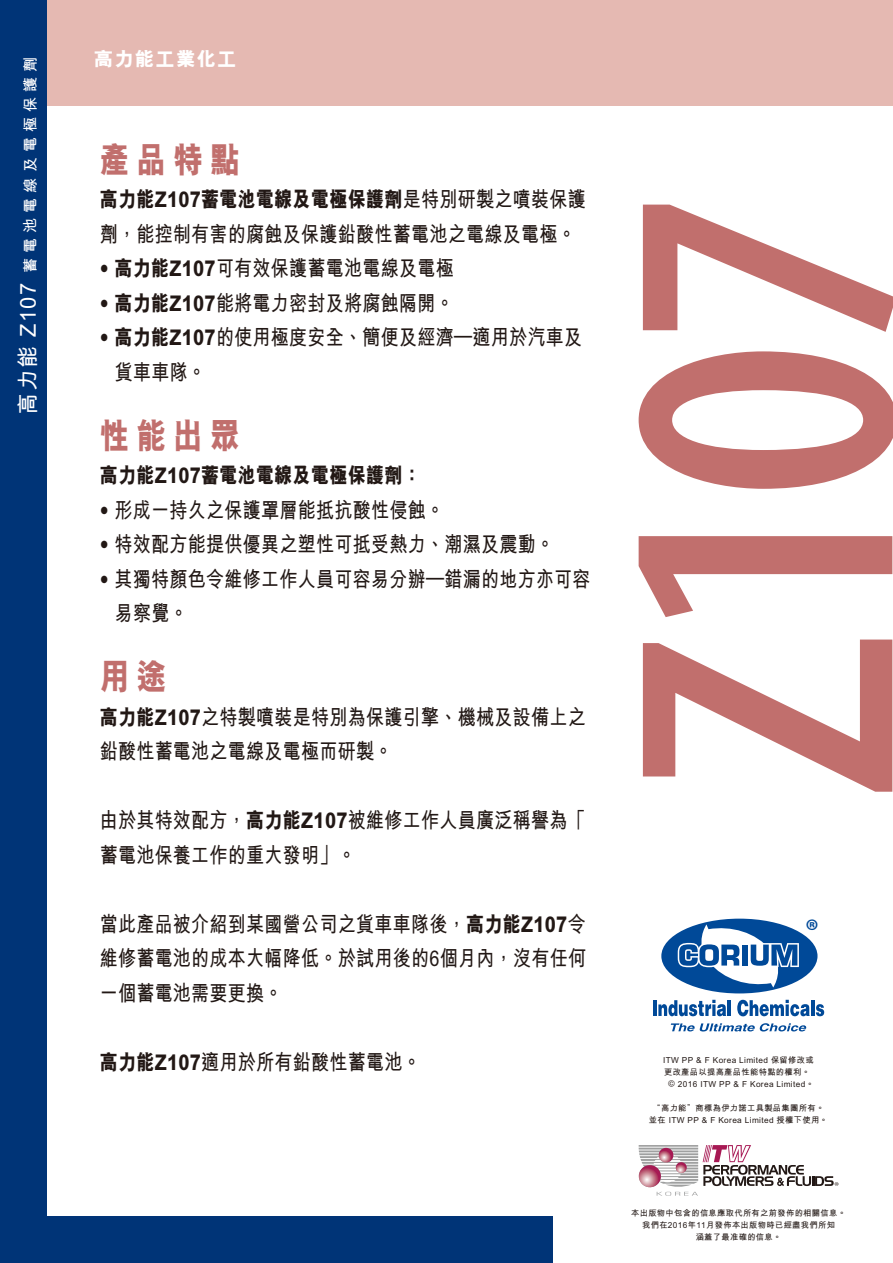
<style>
.page{position:relative;width:893px;height:1263px;background:#fff}
.page>*{position:absolute;margin:0;border:0;box-sizing:border-box;transform-origin:0 0}
.t1{font:600 356.4px "Stone Sans";color:#c16f6d;scale:.75 1}
.t2{font:800 36px "M Hei HK";letter-spacing:.225em;color:#c16f6d;scale:.83 1}
.t3{font:600 31.5px "Myriad Pro";color:#004998}
.t4{font:700 21.6px/34.5px "M Hei HK";letter-spacing:.02em;color:#221815;scale:.83 1}
.t5{font:800 21.6px "M Hei HK";letter-spacing:.02em;color:#221815;scale:.83 1}
.t6{font:800 19.5px "M Hei HK";letter-spacing:.055em;color:#fff}
.t7{font:700 15px "M Hei HK";letter-spacing:.345em;color:#fff}
.t8{font:700 8.25px/12px "M Hei HK";letter-spacing:.045em;color:#221815;text-align:center}
.s1{font-size:21.9px}
.s2{font-weight:800}
.s3{font-family:"Stone Sans";font-weight:600}
.s4{font-family:"ST Heiti TC";font-weight:300}
.s5{color:#211512}
</style>
<div class="page">
<div style="left:0;top:0;width:893px;height:105px;background:#e5b9b2"></div>
<div style="left:0;top:1216px;width:552px;height:47px;background:#003477"></div>
<div style="left:0;top:0;width:47px;height:1263px;background:#003477"></div>
<svg style="left:638px;top:1145px;width:200px;height:51px"></svg>
<svg style="left:671px;top:1023px;width:136px;height:8px"></svg>
<hr style="left:653px;top:1000px;width:3px;height:16px;background:#004998">
<svg style="left:658px;top:1000px;width:68px;height:16px"></svg>
<hr style="left:728px;top:1000px;width:3px;height:16px;background:#004998">
<svg style="left:737px;top:1000px;width:73px;height:16px"></svg>
<hr style="left:811px;top:1000px;width:3px;height:16px;background:#004998">
<svg style="left:816px;top:1004px;width:8px;height:12px"></svg>
<div style="left:661px;top:919px;width:156px;height:74px;background:#004998;border-radius:50%"></div>
<svg style="left:678px;top:924px;width:121px;height:63px"></svg>
<p class="t7" style="left:20px;top:415px;width:359px;rotate:-90deg"><span class="s1">高力能 Z107</span> 蓄電池電線及電極保護劑</p>
<p class="t6" style="left:94px;top:45px;width:144px">高力能工業化工</p>
<h2 class="t2" style="left:100px;top:135px;width:171px">產品特點</h2>
<p class="t4" style="left:100px;top:180px;width:587px"><span class="s2">高力能Z107蓄電池電線及電極保護劑</span>是特別研製之噴裝保護劑，能控制有害的腐蝕及保護鉛酸性蓄電池之電線及電極。</p>
<p class="t4" style="left:100px;top:249px;width:428px"><span class="s3">•</span> <span class="s2">高力能Z107</span>可有效保護蓄電池電線及電極</p>
<p class="t4" style="left:100px;top:284px;width:428px"><span class="s3">•</span> <span class="s2">高力能Z107</span>能將電力密封及將腐蝕隔開。</p>
<p class="t4" style="left:115px;top:318px;width:565px;text-indent:-15px"><span class="s3">•</span> <span class="s2">高力能Z107</span>的使用極度安全、簡便及經濟–適用於汽車及貨車車隊。</p>
<h2 class="t2" style="left:100px;top:411px;width:171px">性能出眾</h2>
<p class="t5" style="left:100px;top:461px;width:388px">高力能Z107蓄電池電線及電極保護劑：</p>
<p class="t4" style="left:100px;top:491px;width:416px"><span class="s3">•</span> 形成一持久之保護罩層能抵抗酸性侵蝕。</p>
<p class="t4" style="left:100px;top:525px;width:549px"><span class="s3">•</span> 特效配方能提供優異之塑性可抵受熱力、潮濕及震動。</p>
<p class="t4" style="left:115px;top:560px;width:575px;text-indent:-15px"><span class="s3">•</span> 其獨特顏色令維修工作人員可容易分辦–錯漏的地方亦可容易察覺。</p>
<h2 class="t2" style="left:100px;top:653px;width:82px">用途</h2>
<p class="t4" style="left:100px;top:698px;width:587px"><span class="s2">高力能Z107</span>之特製噴裝是特別為保護引擎、機械及設備上之鉛酸性蓄電池之電線及電極而研製。</p>
<p class="t4" style="left:100px;top:801px;width:587px">由於其特效配方，<span class="s2">高力能Z107</span>被維修工作人員廣泛稱譽為「蓄電池保養工作的重大發明」。</p>
<p class="t4" style="left:100px;top:905px;width:588px;text-align:justify">當此產品被介紹到某國營公司之貨車車隊後，<span class="s2">高力能Z107</span>令維修蓄電池的成本大幅降低。於試用後的6個月內，沒有任何一個蓄電池需要更換。</p>
<p class="t4" style="left:100px;top:1043px;width:388px"><span class="s2">高力能Z107</span>適用於所有鉛酸性蓄電池。</p>
<h1 class="t1" style="left:547px;top:797px;width:800px;rotate:-90deg">Z107</h1>
<h3 class="t3" style="left:805px;top:910px;width:15px">®</h3>
<p class="t8" style="left:663px;top:1054px;width:152px">ITW PP &amp; F Korea Limited 保留修改或</p>
<p class="t8" style="left:664px;top:1066px;width:147px">更改產品以提高產品性能特點的權利。</p>
<p class="t8" style="left:668px;top:1078px;width:147px"><span class="s4">©</span> 2016 ITW PP &amp; F Korea Limited。</p>
<p class="t8" style="left:649px;top:1102px;width:181px">“<span class="s5">高力能</span>”商標為伊力諾工具製品集團所有。並在 ITW PP &amp; F Korea Limited 授權下使用。</p>
<p class="t8" style="left:631px;top:1207px;width:216px">本出版物中包含的信息應取代所有之前發佈的相關信息。我們在2016年11月發佈本出版物時已經盡我們所知<br>涵蓋了最准確的信息。</p>
</div>
